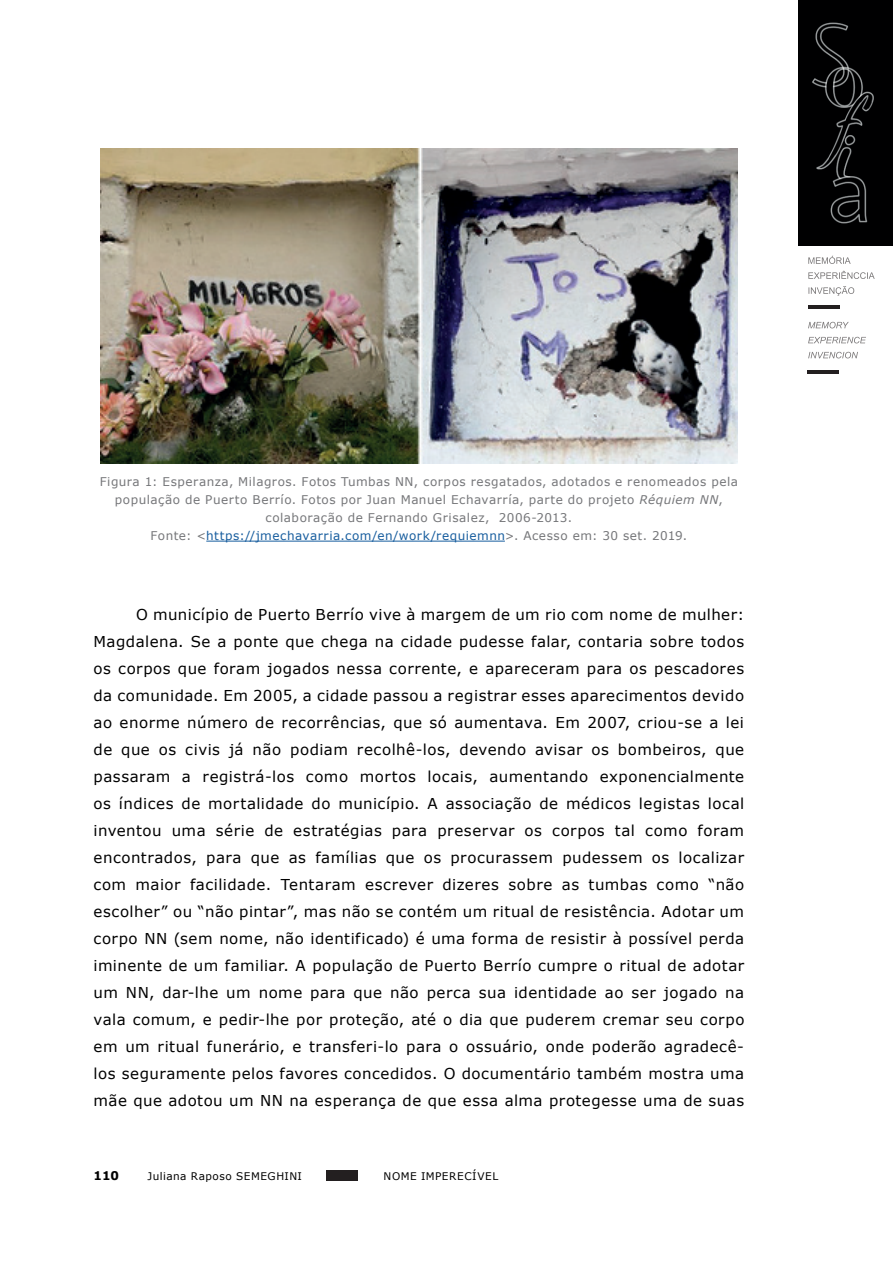
<style>
.page{position:relative;width:893px;height:1263px;background:#fff}
.page>*{position:absolute;margin:0;border:0;box-sizing:border-box;transform-origin:0 0}
.t1{font:15px/27px "Verdana";letter-spacing:.03em;color:#000;text-align:justify}
.t2{font:12px/18px "Verdana";letter-spacing:.04em;color:#757679;text-align:center}
.t3{font:700 12px "Verdana";color:#000}
.t4{font:10.5px "Verdana";letter-spacing:.05em;color:#000}
.s1{font-style:italic}
.s2{color:#175d9e}
</style>
<div class="page">
<img style="left:798px;top:0;width:95px;height:246px">
<svg style="left:808px;top:352px;width:50px;height:6px"></svg>
<svg style="left:808px;top:337px;width:58px;height:6px"></svg>
<svg style="left:808px;top:322px;width:41px;height:6px"></svg>
<svg style="left:808px;top:286px;width:46px;height:10px"></svg>
<svg style="left:808px;top:271px;width:67px;height:8px"></svg>
<svg style="left:808px;top:256px;width:43px;height:8px"></svg>
<hr style="left:808px;top:305px;width:32px;height:4px;background:#231f20">
<hr style="left:808px;top:371px;width:31px;height:3px;background:#231f20">
<div style="left:326px;top:1170px;width:31px;height:10px;background:#231f20"></div>
<hr style="left:206px;top:541px;width:299px;height:1px;background:#175d9e">
<img style="left:100px;top:149px;width:638px;height:315px">
<p class="t2" style="left:100px;top:472px;width:640px">Figura 1: Esperanza, Milagros. Fotos Tumbas NN, corpos resgatados, adotados e renomeados pela população de Puerto Berrío. Fotos por Juan Manuel Echavarría, parte do projeto <span class="s1">Réquiem NN</span>, colaboração de Fernando Grisalez, 2006-2013.<br>Fonte: &lt;<span class="s2">https://jmechavarria.com/en/work/requiemnn</span>&gt;. Acesso em: 30 set. 2019.</p>
<p class="t1" style="left:94px;top:601px;width:652px;text-indent:43px">O município de Puerto Berrío vive à margem de um rio com nome de mulher:<br>Magdalena. Se a ponte que chega na cidade pudesse falar, contaria sobre todos os corpos que foram jogados nessa corrente, e apareceram para os pescadores da comunidade. Em 2005, a cidade passou a registrar esses aparecimentos devido ao enorme número de recorrências, que só aumentava. Em 2007, criou-se a lei de que os civis já não podiam recolhê-los, devendo avisar os bombeiros, que passaram a registrá-los como mortos locais, aumentando exponencialmente os índices de mortalidade do município. A associação de médicos legistas local inventou uma série de estratégias para preservar os corpos tal como foram encontrados, para que as famílias que os procurassem pudessem os localizar com maior facilidade. Tentaram escrever dizeres sobre as tumbas como “não escolher” ou “não pintar”, mas não se contém um ritual de resistência. Adotar um corpo NN (sem nome, não identificado) é uma forma de resistir à possível perda iminente de um familiar. A população de Puerto Berrío cumpre o ritual de adotar um NN, dar-lhe um nome para que não perca sua identidade ao ser jogado na vala comum, e pedir-lhe por proteção, até o dia que puderem cremar seu corpo em um ritual funerário, e transferi-lo para o ossuário, onde poderão agradecê&shy;los seguramente pelos favores concedidos. O documentário também mostra uma mãe que adotou um NN na esperança de que essa alma protegesse uma de suas</p>
<p class="t3" style="left:94px;top:1167px;width:27px">110</p>
<p class="t4" style="left:148px;top:1169px;width:156px">Juliana Raposo SEMEGHINI</p>
<p class="t4" style="left:384px;top:1169px;width:116px">NOME IMPERECÍVEL</p>
</div>
